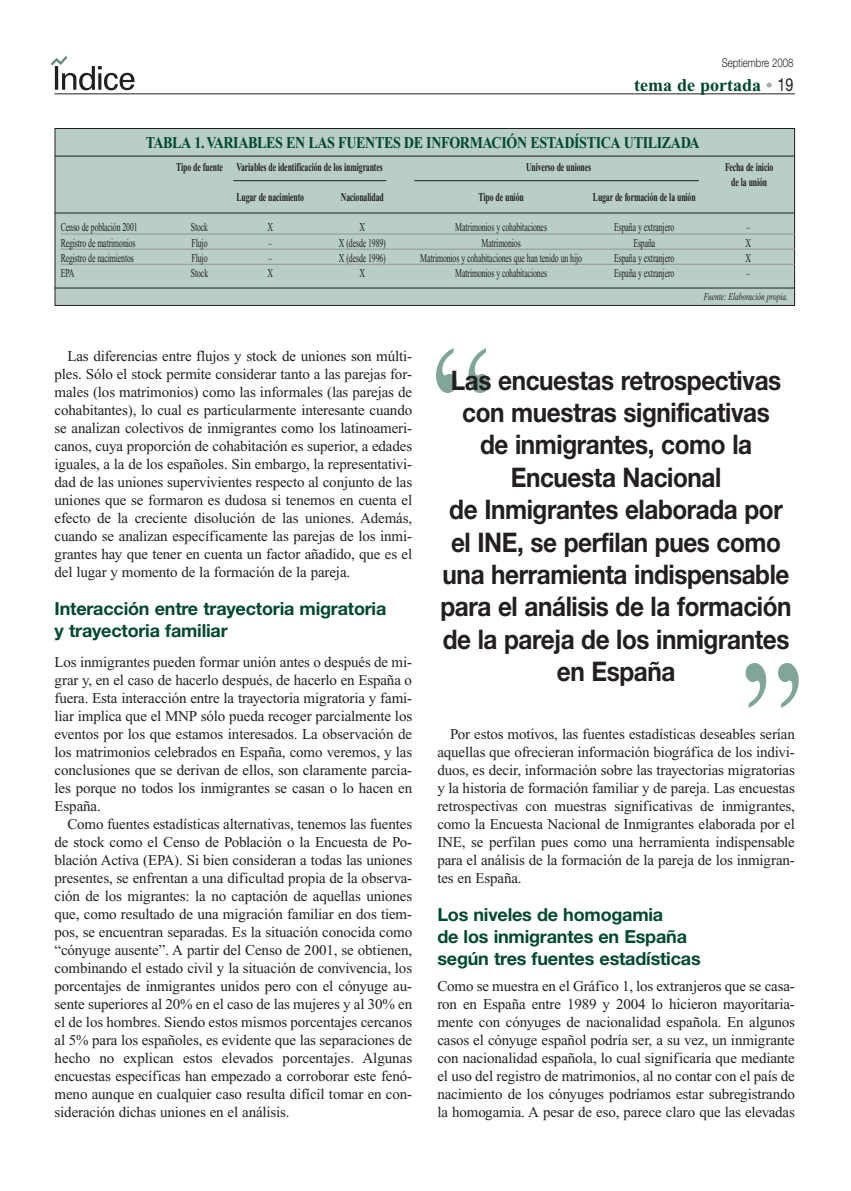
<style>
.page{position:relative;width:851px;height:1191px;background:#fff}
.page>*{position:absolute;margin:0;border:0;box-sizing:border-box;transform-origin:0 0}
.t1{font:177.15px "Times New Roman";color:#81a598;scale:.79 1}
.t2{font:700 27px/32.4px "Helvetica Neue";letter-spacing:-.015em;color:#231f20;text-align:center;scale:.9 1}
.t3{font:700 18px/21.6px "Helvetica Neue";letter-spacing:-.01em;color:#004833}
.t4{font:700 18px "Times New Roman";color:#004833}
.t5{font:700 16.5px "Times New Roman";letter-spacing:-.025em;color:#004833;scale:.85 1}
.t6{font:15px/18px "Times New Roman";letter-spacing:-.01em;color:#231f20;text-align:justify}
.t7{font:12px "Times New Roman";letter-spacing:-.015em;color:#231f20;scale:.65 1}
.t8{font:700 12px/15.1px "Times New Roman";letter-spacing:-.015em;color:#231f20;text-align:center;scale:.65 1}
.t9{font:300 12px "Helvetica Neue";color:#231f20;scale:.8 1}
.t10{font:italic 10.5px "Times New Roman";color:#231f20;scale:.7 1}
.s1{color:#a7a9ac}
.s2{font-family:"Helvetica Neue";font-weight:400;color:#231f20}
</style>
<div class="page">
<hr style="left:54px;top:94px;width:740px;height:1px;background:#231f20">
<svg style="left:51px;top:56px;width:83px;height:34px"></svg>
<div style="left:55px;top:128px;width:739px;height:177px;background:#b8cec6"></div>
<div style="left:55px;top:128px;width:739px;height:178px;border:1px solid #231f20"></div>
<hr style="left:61px;top:234px;width:733px;height:1px;background:#939598">
<hr style="left:61px;top:249px;width:733px;height:1px;background:#939598">
<hr style="left:61px;top:264px;width:733px;height:1px;background:#939598">
<hr style="left:55px;top:156px;width:739px;height:1px;background:#231f20">
<hr style="left:55px;top:288px;width:739px;height:1px;background:#231f20">
<hr style="left:414px;top:180px;width:284px;height:1px;background:#231f20">
<hr style="left:233px;top:180px;width:153px;height:1px;background:#231f20">
<hr style="left:55px;top:213px;width:739px;height:1px;background:#231f20">
<p class="t9" style="left:721px;top:58px;width:91px">Septiembre 2008</p>
<p class="t4" style="left:634px;top:79px;width:161px">tema de portada <span class="s1">•</span> <span class="s2">19</span></p>
<p class="t5" style="left:146px;top:137px;width:653px">TABLA 1.VARIABLES EN LAS FUENTES DE INFORMACIÓN ESTADÍSTICA UTILIZADA</p>
<p class="t8" style="left:176px;top:160px;width:319px">Tipo de fuente Variables de identificación de los inmigrantes</p>
<p class="t8" style="left:526px;top:160px;width:102px">Universo de uniones</p>
<p class="t8" style="left:725px;top:160px;width:76px">Fecha de inicio de la unión</p>
<p class="t8" style="left:236px;top:191px;width:105px">Lugar de nacimiento</p>
<p class="t8" style="left:341px;top:191px;width:68px">Nacionalidad</p>
<p class="t8" style="left:478px;top:191px;width:71px">Tipo de unión</p>
<p class="t8" style="left:593px;top:191px;width:160px">Lugar de formación de la unión</p>
<p class="t7" style="left:61px;top:223px;width:120px">Censo de población 2001</p>
<p class="t7" style="left:191px;top:223px;width:28px">Stock</p>
<p class="t7" style="left:267px;top:223px;width:10px">X</p>
<p class="t7" style="left:359px;top:223px;width:10px">X</p>
<p class="t7" style="left:455px;top:223px;width:143px">Matrimonios y cohabitaciones</p>
<p class="t7" style="left:614px;top:223px;width:94px">España y extranjero</p>
<p class="t7" style="left:746px;top:223px;width:7px">–</p>
<p class="t7" style="left:61px;top:238px;width:117px">Registro de matrimonios</p>
<p class="t7" style="left:191px;top:238px;width:26px">Flujo</p>
<p class="t7" style="left:268px;top:238px;width:7px">–</p>
<p class="t7" style="left:339px;top:238px;width:74px">X (desde 1989)</p>
<p class="t7" style="left:481px;top:238px;width:62px">Matrimonios</p>
<p class="t7" style="left:633px;top:238px;width:35px">España</p>
<p class="t7" style="left:745px;top:238px;width:10px">X</p>
<p class="t7" style="left:61px;top:253px;width:114px">Registro de nacimientos</p>
<p class="t7" style="left:191px;top:253px;width:26px">Flujo</p>
<p class="t7" style="left:268px;top:253px;width:7px">–</p>
<p class="t7" style="left:339px;top:253px;width:74px">X (desde 1996)</p>
<p class="t7" style="left:420px;top:253px;width:250px">Matrimonios y cohabitaciones que han tenido un hijo</p>
<p class="t7" style="left:614px;top:253px;width:94px">España y extranjero</p>
<p class="t7" style="left:745px;top:253px;width:10px">X</p>
<p class="t7" style="left:61px;top:269px;width:22px">EPA</p>
<p class="t7" style="left:191px;top:269px;width:28px">Stock</p>
<p class="t7" style="left:267px;top:269px;width:10px">X</p>
<p class="t7" style="left:359px;top:269px;width:10px">X</p>
<p class="t7" style="left:455px;top:269px;width:143px">Matrimonios y cohabitaciones</p>
<p class="t7" style="left:614px;top:269px;width:94px">España y extranjero</p>
<p class="t7" style="left:746px;top:269px;width:7px">–</p>
<p class="t10" style="left:703px;top:293px;width:122px">Fuente: Elaboración propia.</p>
<p class="t6" style="left:55px;top:348px;width:359px;text-indent:13px">Las diferencias entre flujos y stock de uniones son múlti&shy;ples. Sólo el stock permite considerar tanto a las parejas for&shy;males (los matrimonios) como las informales (las parejas de cohabitantes), lo cual es particularmente interesante cuando se analizan colectivos de inmigrantes como los latinoameri&shy;canos, cuya proporción de cohabitación es superior, a edades iguales, a la de los españoles. Sin embargo, la representativi&shy;dad de las uniones supervivientes respecto al conjunto de las uniones que se formaron es dudosa si tenemos en cuenta el efecto de la creciente disolución de las uniones. Además, cuando se analizan específicamente las parejas de los inmi&shy;grantes hay que tener en cuenta un factor añadido, que es el del lugar y momento de la formación de la pareja.</p>
<p class="t3" style="left:55px;top:599px;width:333px">Interacción entre trayectoria migratoria y trayectoria familiar</p>
<p class="t6" style="left:55px;top:654px;width:359px">Los inmigrantes pueden formar unión antes o después de mi&shy;grar y, en el caso de hacerlo después, de hacerlo en España o fuera. Esta interacción entre la trayectoria migratoria y fami&shy;liar implica que el MNP sólo pueda recoger parcialmente los eventos por los que estamos interesados. La observación de los matrimonios celebrados en España, como veremos, y las conclusiones que se derivan de ellos, son claramente parcia&shy;les porque no todos los inmigrantes se casan o lo hacen en España.</p>
<p class="t6" style="left:55px;top:816px;width:359px;text-indent:13px">Como fuentes estadísticas alternativas, tenemos las fuentes de stock como el Censo de Población o la Encuesta de Po&shy;blación Activa (EPA). Si bien consideran a todas las uniones presentes, se enfrentan a una dificultad propia de la observa&shy;ción de los migrantes: la no captación de aquellas uniones que, como resultado de una migración familiar en dos tiem&shy;pos, se encuentran separadas. Es la situación conocida como “cónyuge ausente”. A partir del Censo de 2001, se obtienen, combinando el estado civil y la situación de convivencia, los porcentajes de inmigrantes unidos pero con el cónyuge au&shy;sente superiores al 20% en el caso de las mujeres y al 30% en el de los hombres. Siendo estos mismos porcentajes cercanos al 5% para los españoles, es evidente que las separaciones de hecho no explican estos elevados porcentajes. Algunas encuestas específicas han empezado a corroborar este fenó&shy;meno aunque en cualquier caso resulta difícil tomar en con&shy;sideración dichas uniones en el análisis.</p>
<h1 class="t1" style="left:431px;top:345px;width:80px">“</h1>
<p class="t2" style="left:440px;top:366px;width:391px">Las encuestas retrospectivas con muestras significativas<br>de inmigrantes, como la<br>Encuesta Nacional<br>de Inmigrantes elaborada por el INE, se perfilan pues como una herramienta indispensable para el análisis de la formación de la pareja de los inmigrantes en España</p>
<h1 class="t1" style="left:741px;top:660px;width:80px">”</h1>
<p class="t6" style="left:437px;top:726px;width:359px;text-indent:13px">Por estos motivos, las fuentes estadísticas deseables serían aquellas que ofrecieran información biográfica de los indivi&shy;duos, es decir, información sobre las trayectorias migratorias y la historia de formación familiar y de pareja. Las encuestas retrospectivas con muestras significativas de inmigrantes, como la Encuesta Nacional de Inmigrantes elaborada por el INE, se perfilan pues como una herramienta indispensable para el análisis de la formación de la pareja de los inmigran&shy;tes en España.</p>
<p class="t3" style="left:437px;top:905px;width:265px">Los niveles de homogamia<br>de los inmigrantes en España según tres fuentes estadísticas</p>
<p class="t6" style="left:437px;top:978px;width:359px">Como se muestra en el Gráfico 1, los extranjeros que se casa&shy;ron en España entre 1989 y 2004 lo hicieron mayoritaria&shy;mente con cónyuges de nacionalidad española. En algunos casos el cónyuge español podría ser, a su vez, un inmigrante con nacionalidad española, lo cual significaría que mediante el uso del registro de matrimonios, al no contar con el país de nacimiento de los cónyuges podríamos estar subregistrando la homogamia. A pesar de eso, parece claro que las elevadas</p>
</div>
